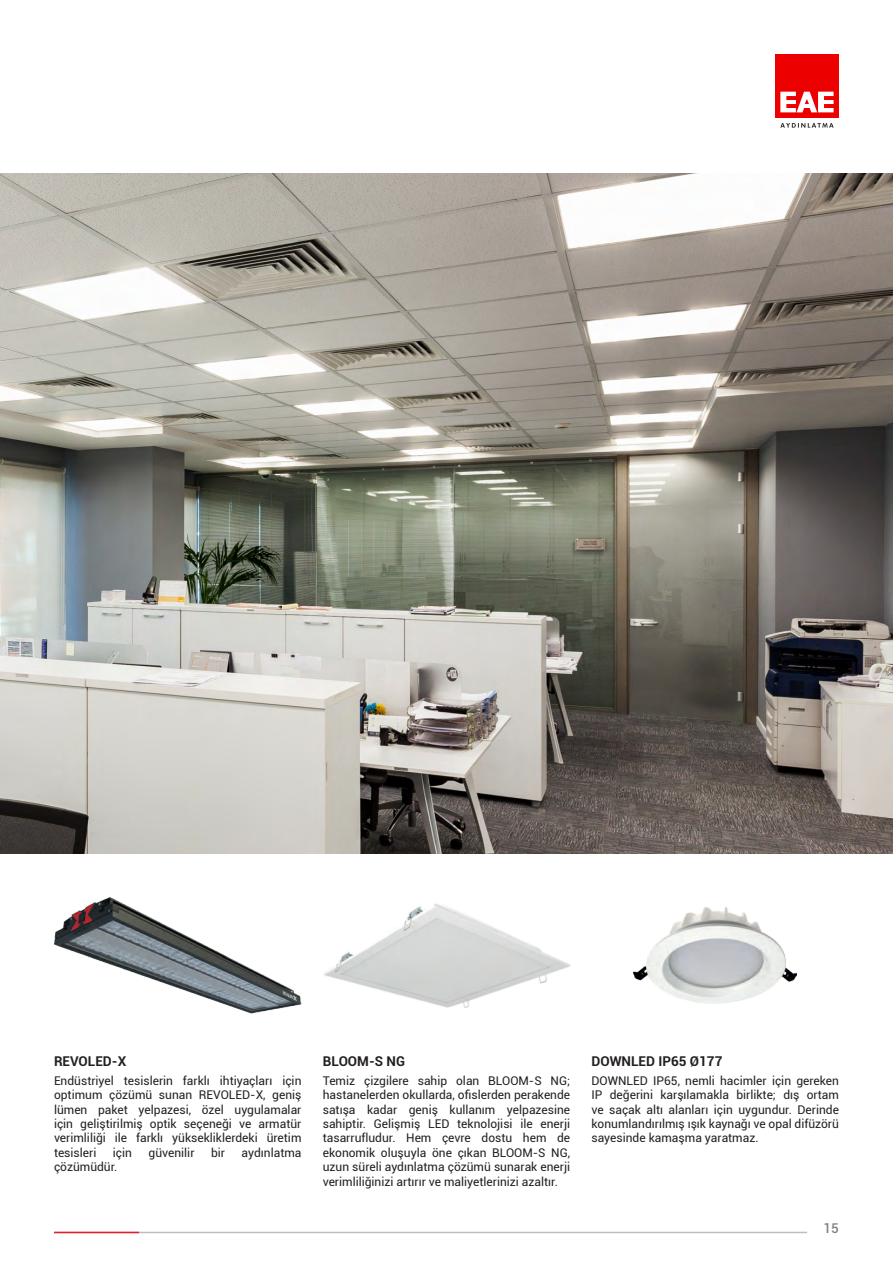
<style>
.page{position:relative;width:893px;height:1263px;background:#fff}
.page>*{position:absolute;margin:0;border:0;box-sizing:border-box;transform-origin:0 0}
.t1{font:700 13.5px "Roboto";color:#231f20}
.t2{font:500 13.5px "Roboto";color:#808285}
.t3{font:12px/14.4px "Roboto";color:#231f20;text-align:justify}
</style>
<div class="page">
<hr style="left:54px;top:1232px;width:753px;height:1px;background:#bcbdc0">
<hr style="left:54px;top:1232px;width:85px;height:1px;background:#ee1d23">
<div style="left:775px;top:54px;width:64px;height:64px;background:#ed0000"></div>
<svg style="left:780px;top:92px;width:54px;height:20px"></svg>
<svg style="left:780px;top:123px;width:54px;height:5px"></svg>
<img style="left:0;top:173px;width:893px;height:681px">
<img style="left:54px;top:897px;width:247px;height:116px">
<img style="left:324px;top:903px;width:246px;height:105px">
<img style="left:634px;top:907px;width:163px;height:96px">
<p class="t1" style="left:54px;top:1051px;width:74px">REVOLED-X</p>
<p class="t3" style="left:54px;top:1073px;width:249px">Endüstriyel tesislerin farklı ihtiyaçları için optimum çözümü sunan REVOLED-X, geniş lümen paket yelpazesi, özel uygulamalar için geliştirilmiş optik seçeneği ve armatür verimliliği ile farklı yüksekliklerdeki üretim tesisleri</p>
<p class="t3" style="left:113px;top:1145px;width:21px">için</p>
<p class="t3" style="left:149px;top:1145px;width:47px">güvenilir</p>
<p class="t3" style="left:211px;top:1145px;width:16px">bir</p>
<p class="t3" style="left:242px;top:1145px;width:61px">aydınlatma</p>
<p class="t3" style="left:54px;top:1159px;width:65px">çözümüdür.</p>
<p class="t1" style="left:323px;top:1051px;width:84px">BLOOM-S NG</p>
<p class="t3" style="left:323px;top:1073px;width:249px">Temiz çizgilere sahip olan BLOOM-S NG; hastanelerden okullarda, ofislerden perakende satışa kadar geniş kullanım yelpazesine sahiptir. Gelişmiş LED teknolojisi ile enerji tasarrufludur. Hem çevre dostu hem de ekonomik oluşuyla öne çıkan BLOOM-S NG, uzun süreli aydınlatma çözümü sunarak enerji verimliliğinizi artırır ve maliyetlerinizi azaltır.</p>
<p class="t1" style="left:591px;top:1051px;width:132px">DOWNLED IP65 Ø177</p>
<p class="t3" style="left:591px;top:1073px;width:249px">DOWNLED IP65, nemli hacimler için gereken IP değerini karşılamakla birlikte; dış ortam ve saçak altı alanları için uygundur. Derinde konumlandırılmış ışık kaynağı ve opal difüzörü sayesinde kamaşma yaratmaz.</p>
<p class="t2" style="left:824px;top:1219px;width:17px">15</p>
</div>
